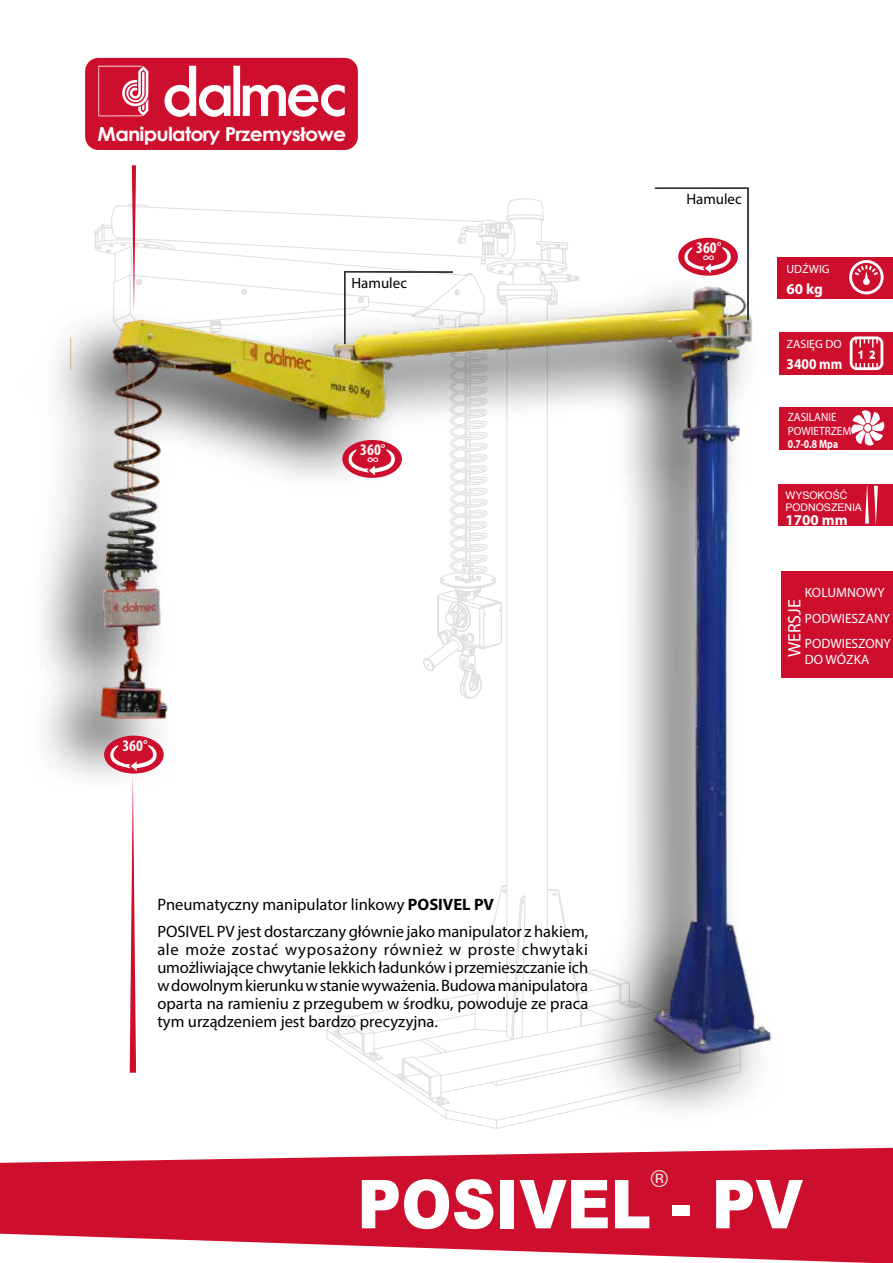
<style>
.page{position:relative;width:893px;height:1263px;background:#fff}
.page>*{position:absolute;margin:0;border:0;box-sizing:border-box;transform-origin:0 0}
.t1{font:900 67.5px "Arial";color:#fff;scale:.9 1}
.t2{font:23.55px "Helvetica";color:#e8e5e1}
.t3{font:700 19.35px "Century Gothic";letter-spacing:-.04em;color:#fdfdfd;scale:1.06 1}
.t4{font:18px "Myriad Pro";color:#fff}
.t5{font:16.5px/18px "Myriad Pro";color:#000}
.t6{font:700 condensed 16.05px "Myriad Pro";color:#fdfbfb}
.t7{font:16.05px "Myriad Pro";color:#fff}
.t8{font:15px "Myriad Pro";color:#000}
.t9{font:700 15px "Myriad Pro";color:#fff}
.t10{font:700 15px "Myriad Pro";color:#fff;scale:.9 1}
.t11{font:13.5px/25.2px "Myriad Pro";color:#fff}
.t12{font:12px/13.5px "Myriad Pro";color:#fff;scale:.93 1}
.t13{font:700 12px "Myriad Pro";color:#fff;scale:.8 1}
.t14{font:12px "Myriad Pro";color:#fff}
.t15{font:11.85px "Myriad Pro";color:#fff}
.t16{font:10.5px/12.6px "Helvetica";color:#fff}
.s1{font-family:"Helvetica"}
.s2{font-weight:700}
</style>
<div class="page">
<div style="left:21px;top:270px;width:761px;height:856px;background:#000;opacity:.75"></div>
<img style="left:70px;top:266px;width:711px;height:791px">
<div style="left:104px;top:736px;width:60px;height:37px;background:#ce0e2d;border-radius:50%"></div>
<svg style="left:108px;top:745px;width:50px;height:328px"></svg>
<div style="left:778px;top:257px;width:115px;height:42px;background:#ce0e2d"></div>
<svg style="left:849px;top:260px;width:35px;height:34px"></svg>
<div style="left:780px;top:332px;width:113px;height:42px;background:#ce0e2d"></div>
<svg style="left:850px;top:336px;width:33px;height:34px"></svg>
<div style="left:779px;top:408px;width:114px;height:42px;background:#ce0e2d"></div>
<svg style="left:851px;top:410px;width:33px;height:36px"></svg>
<div style="left:779px;top:484px;width:114px;height:42px;background:#ce0e2d"></div>
<svg style="left:865px;top:485px;width:13px;height:39px"></svg>
<svg style="left:93px;top:165px;width:486px;height:534px"></svg>
<svg style="left:655px;top:188px;width:93px;height:132px"></svg>
<div style="left:782px;top:571px;width:111px;height:107px;background:#ce0e2d"></div>
<svg style="left:0;top:1148px;width:893px;height:115px;fill:#ce0e2d"></svg>
<svg style="left:85px;top:58px;width:273px;height:92px;background:#d5354f"></svg>
<p class="t3" style="left:98px;top:122px;width:236px">Manipulatory Przemys<span class="s1">ł</span>owe</p>
<p class="t8" style="left:351px;top:274px;width:57px">Hamulec</p>
<p class="t6" style="left:360px;top:439px;width:27px">360°</p>
<p class="t7" style="left:367px;top:449px;width:13px">∞</p>
<p class="t6" style="left:122px;top:735px;width:27px">360°</p>
<p class="t5" style="left:157px;top:891px;width:432px;line-height:26.5px">Pneumatyczny manipulator linkowy <span class="s2">POSIVEL PV<br></span>POSIVEL PV jest dostarczany głównie jako manipulator z hakiem,</p>
<p class="t5" style="left:157px;top:940px;width:432px;text-align:justify">ale może zostać wyposażony również w proste chwytaki umożliwiające chwytanie lekkich ładunków i przemieszczanie ich w dowolnym kierunku w stanie wyważenia. Budowa manipulatora oparta na ramieniu z przegubem w środku, powoduje ze praca tym urządzeniem jest bardzo precyzyjna.</p>
<p class="t8" style="left:686px;top:190px;width:57px">Hamulec</p>
<p class="t6" style="left:696px;top:237px;width:27px">360°</p>
<p class="t7" style="left:703px;top:247px;width:13px">∞</p>
<p class="t15" style="left:786px;top:261px;width:45px">UDŹWIG</p>
<p class="t9" style="left:786px;top:279px;width:38px">60 kg</p>
<p class="t14" style="left:786px;top:336px;width:57px">ZASIĘG DO</p>
<p class="t10" style="left:786px;top:354px;width:64px">3400 mm</p>
<p class="t12" style="left:788px;top:410px;width:70px">ZASILANIE<br>POWIETRZEM</p>
<p class="t13" style="left:788px;top:436px;width:64px">0.7-0.8 Mpa</p>
<p class="t16" style="left:785px;top:489px;width:78px">WYSOKOŚĆ<br>PODNOSZENIA</p>
<p class="t9" style="left:785px;top:510px;width:64px">1700 mm</p>
<p class="t11" style="left:805px;top:580px;width:87px">KOLUMNOWY<br>PODWIESZANY<br>PODWIESZONY</p>
<p class="t11" style="left:805px;top:647px;width:66px">DO WÓZKA</p>
<p class="t4" style="left:783px;top:657px;width:60px;rotate:-90deg">WERSJE</p>
<h2 class="t2" style="left:604px;top:1161px;width:19px">®</h2>
<h2 class="t2" style="left:651px;top:1161px;width:19px">®</h2>
<h1 class="t1" style="left:73px;top:1155px;width:760px">PARTNER EQUO - PE</h1>
<h1 class="t1" style="left:357px;top:1155px;width:496px">POSIVEL - PV</h1>
</div>
